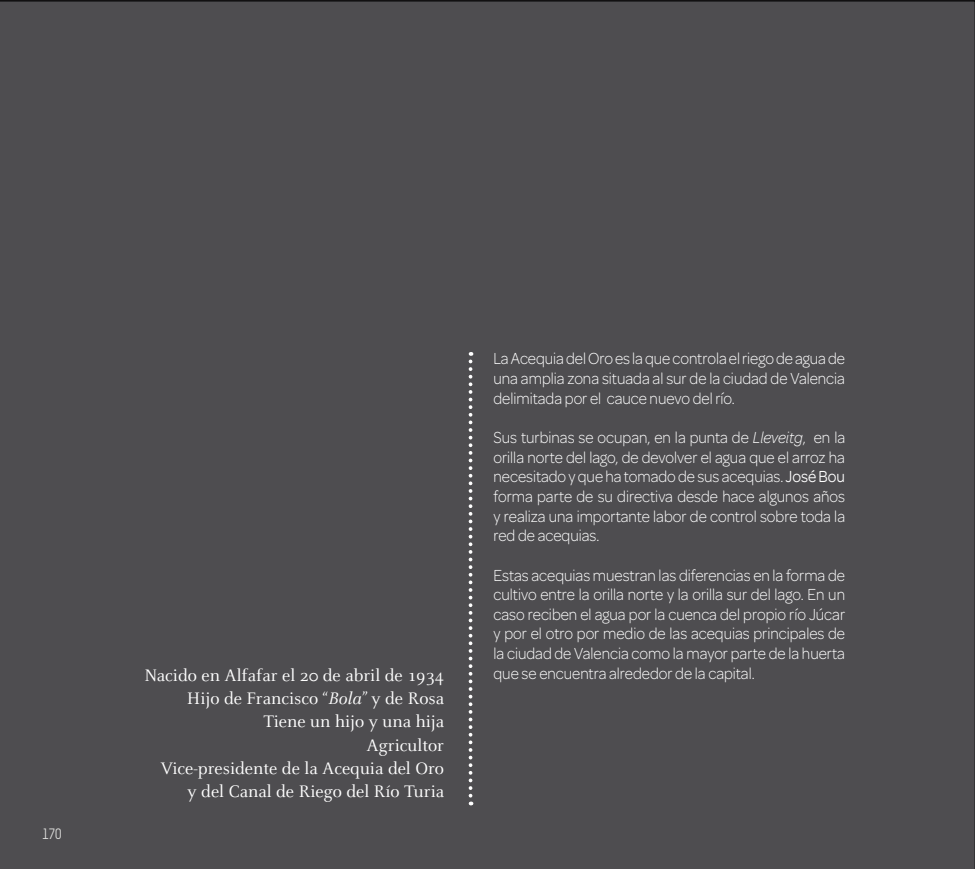
<style>
.page{position:relative;width:975px;height:869px;background:#fff}
.page>*{position:absolute;margin:0;border:0;box-sizing:border-box;transform-origin:0 0}
.t1{font:18.38px/23.2px "Celeste";color:#fff;text-align:right}
.t2{font:300 17px/19.6px "Omnes";color:#fff;text-align:justify;scale:.91 1}
.t3{font:15px "Melbourne";color:#e0e0de}
.s1{font-style:italic}
.s2{font-weight:400}
</style>
<div class="page">
<div style="left:0;top:0;width:974px;height:868px;background:#4e4d50"></div>
<svg style="left:468px;top:361px;width:4px;height:444px"></svg>
<p class="t3" style="left:43px;top:825px;width:21px">170</p>
<p class="t1" style="left:144px;top:663px;width:301px">Nacido en Alfafar el 20 de abril de 1934<br>Hijo de Francisco “<span class="s1">Bola</span>” y de Rosa<br>Tiene un hijo y una hija<br>Agricultor<br>Vice-presidente de la Acequia del Oro<br>y del Canal de Riego del Río Turia</p>
<p class="t2" style="left:493px;top:349px;width:388px">La Acequia del Oro es la que controla el riego de agua de una amplia zona situada al sur de la ciudad de Valencia delimitada por el cauce nuevo del río.</p>
<p class="t2" style="left:493px;top:427px;width:388px">Sus turbinas se ocupan, en la punta de <span class="s1">Lleveitg</span>, en la orilla norte del lago, de devolver el agua que el arroz ha necesitado y que ha tomado de sus acequias. <span class="s2">José Bou </span>forma parte de su directiva desde hace algunos años y realiza una importante labor de control sobre toda la red de acequias.</p>
<p class="t2" style="left:493px;top:565px;width:388px">Estas acequias muestran las diferencias en la forma de cultivo entre la orilla norte y la orilla sur del lago. En un caso reciben el agua por la cuenca del propio río Júcar y por el otro por medio de las acequias principales de la ciudad de Valencia como la mayor parte de la huerta que se encuentra alrededor de la capital.</p>
</div>
